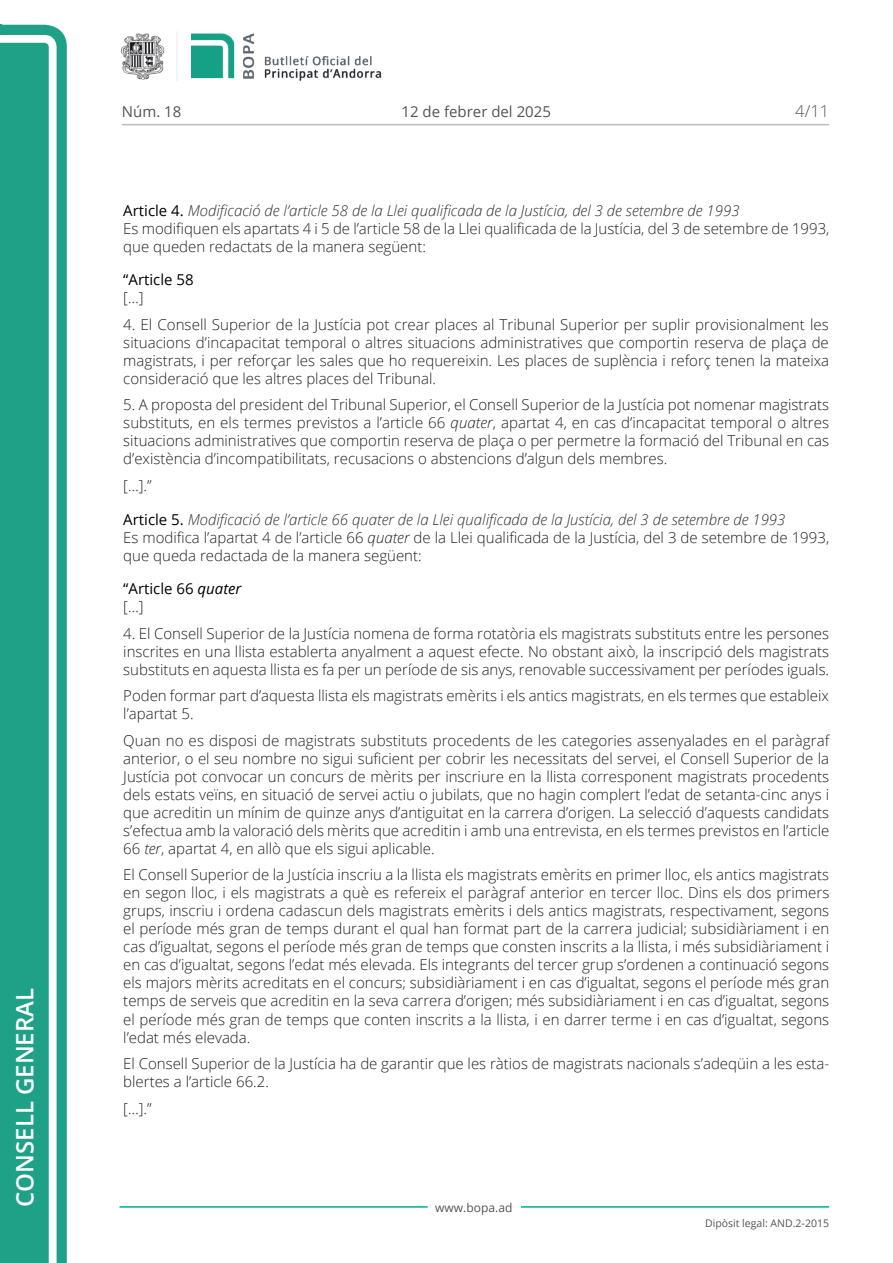
<style>
.page{position:relative;width:893px;height:1263px;background:#fff}
.page>*{position:absolute;margin:0;border:0;box-sizing:border-box;transform-origin:0 0}
.t1{font:600 24px "Open Sans";color:#fff}
.t2{font:300 16.5px "Open Sans";color:#545454}
.Body_text{font:300 15px/18px "Open Sans";color:#231f20;text-align:justify}
.Titol_7{font:italic 300 15px "Open Sans";color:#303030}
.Titol_7-2{font:15px "Open Sans";color:#000}
.t3{font:15px "Open Sans";color:#545454}
.t4{font:12px "Open Sans";color:#545454}
.t5{font:10.5px "Open Sans";color:#545454}
.s1{font-weight:400;font-style:normal;color:#000}
.s2{font-style:italic}
</style>
<div class="page">
<svg style="left:0;top:25px;width:67px;height:1238px;fill:#1ea187"></svg>
<div style="left:0;top:43px;width:49px;height:1220px;background:#1ea187"></div>
<img style="left:122px;top:32px;width:260px;height:49px">
<hr style="left:119px;top:1206px;width:309px;height:2px;background:#00ae91">
<hr style="left:521px;top:1206px;width:308px;height:2px;background:#00ae91">
<hr style="left:122px;top:124px;width:707px;height:1px;background:#bcbdc0">
<h1 class="t1" style="left:8px;top:1207px;width:220px;rotate:-90deg">Consell General</h1>
<p class="t3" style="left:122px;top:102px;width:61px">Núm. 18</p>
<p class="t3" style="left:402px;top:102px;width:151px">12 de febrer del 2025</p>
<p class="t2" style="left:795px;top:100px;width:35px">4/11</p>
<p class="Titol_7" style="left:123px;top:200px;width:618px"><span class="s1">Article 4.</span> Modificació de l’article 58 de la Llei qualificada de la Justícia, del 3 de setembre de 1993</p>
<p class="Body_text" style="left:123px;top:219px;width:708px">Es modifiquen els apartats 4 i 5 de l’article 58 de la Llei qualificada de la Justícia, del 3 de setembre de 1993, que queden redactats de la manera següent:</p>
<p class="Titol_7-2" style="left:123px;top:270px;width:72px">“Article 58</p>
<p class="Body_text" style="left:123px;top:288px;width:22px">[…]</p>
<p class="Body_text" style="left:123px;top:315px;width:707px">4. El Consell Superior de la Justícia pot crear places al Tribunal Superior per suplir provisionalment les situacions d’incapacitat temporal o altres situacions administratives que comportin reserva de plaça de magistrats, i per reforçar les sales que ho requereixin. Les places de suplència i reforç tenen la mateixa consideració que les altres places del Tribunal.</p>
<p class="Body_text" style="left:123px;top:395px;width:707px">5. A proposta del president del Tribunal Superior, el Consell Superior de la Justícia pot nomenar magistrats substituts, en els termes previstos a l’article 66 <span class="s2">quater</span>, apartat 4, en cas d’incapacitat temporal o altres situacions administratives que comportin reserva de plaça o per permetre la formació del Tribunal en cas d’existència d’incompatibilitats, recusacions o abstencions d’algun dels membres.</p>
<p class="Body_text" style="left:123px;top:476px;width:30px">[…].”</p>
<p class="Titol_7" style="left:123px;top:509px;width:664px"><span class="s1">Article 5.</span> Modificació de l’article 66 quater de la Llei qualificada de la Justícia, del 3 de setembre de 1993</p>
<p class="Body_text" style="left:123px;top:528px;width:707px">Es modifica l’apartat 4 de l’article 66 <span class="s2">quater</span> de la Llei qualificada de la Justícia, del 3 de setembre de 1993, que queda redactada de la manera següent:</p>
<p class="Titol_7-2" style="left:123px;top:579px;width:120px">“Article 66 <span class="s2">quater</span></p>
<p class="Body_text" style="left:123px;top:598px;width:22px">[…]</p>
<p class="Body_text" style="left:123px;top:624px;width:707px">4. El Consell Superior de la Justícia nomena de forma rotatòria els magistrats substituts entre les persones inscrites en una llista establerta anyalment a aquest efecte. No obstant això, la inscripció dels magistrats substituts en aquesta llista es fa per un període de sis anys, renovable successivament per períodes iguals.</p>
<p class="Body_text" style="left:123px;top:687px;width:707px">Poden formar part d’aquesta llista els magistrats emèrits i els antics magistrats, en els termes que estableix l’apartat 5.</p>
<p class="Body_text" style="left:123px;top:731px;width:708px">Quan no es disposi de magistrats substituts procedents de les categories assenyalades en el paràgraf anterior, o el seu nombre no sigui suficient per cobrir les necessitats del servei, el Consell Superior de la Justícia pot convocar un concurs de mèrits per inscriure en la llista corresponent magistrats procedents dels estats veïns, en situació de servei actiu o jubilats, que no hagin complert l’edat de setanta-cinc anys i que acreditin un mínim de quinze anys d’antiguitat en la carrera d’origen. La selecció d’aquests candidats s’efectua amb la valoració dels mèrits que acreditin i amb una entrevista, en els termes previstos en l’article 66 <span class="s2">ter</span>, apartat 4, en allò que els sigui aplicable.</p>
<p class="Body_text" style="left:123px;top:866px;width:708px">El Consell Superior de la Justícia inscriu a la llista els magistrats emèrits en primer lloc, els antics magistrats en segon lloc, i els magistrats a què es refereix el paràgraf anterior en tercer lloc. Dins els dos primers grups, inscriu i ordena cadascun dels magistrats emèrits i dels antics magistrats, respectivament, segons el període més gran de temps durant el qual han format part de la carrera judicial; subsidiàriament i en cas d’igualtat, segons el període més gran de temps que consten inscrits a la llista, i més subsidiàriament i en cas d’igualtat, segons l’edat més elevada. Els integrants del tercer grup s’ordenen a continuació segons els majors mèrits acreditats en el concurs; subsidiàriament i en cas d’igualtat, segons el període més gran temps de serveis que acreditin en la seva carrera d’origen; més subsidiàriament i en cas d’igualtat, segons el període més gran de temps que conten inscrits a la llista, i en darrer terme i en cas d’igualtat, segons l’edat més elevada.</p>
<p class="Body_text" style="left:123px;top:1054px;width:707px">El Consell Superior de la Justícia ha de garantir que les ràtios de magistrats nacionals s’adeqüin a les esta&shy;blertes a l’article 66.2.</p>
<p class="Body_text" style="left:123px;top:1099px;width:30px">[…].”</p>
<p class="t4" style="left:435px;top:1199px;width:79px">www.bopa.ad</p>
<p class="t5" style="left:705px;top:1216px;width:125px">Dipòsit legal: AND.2-2015</p>
</div>
